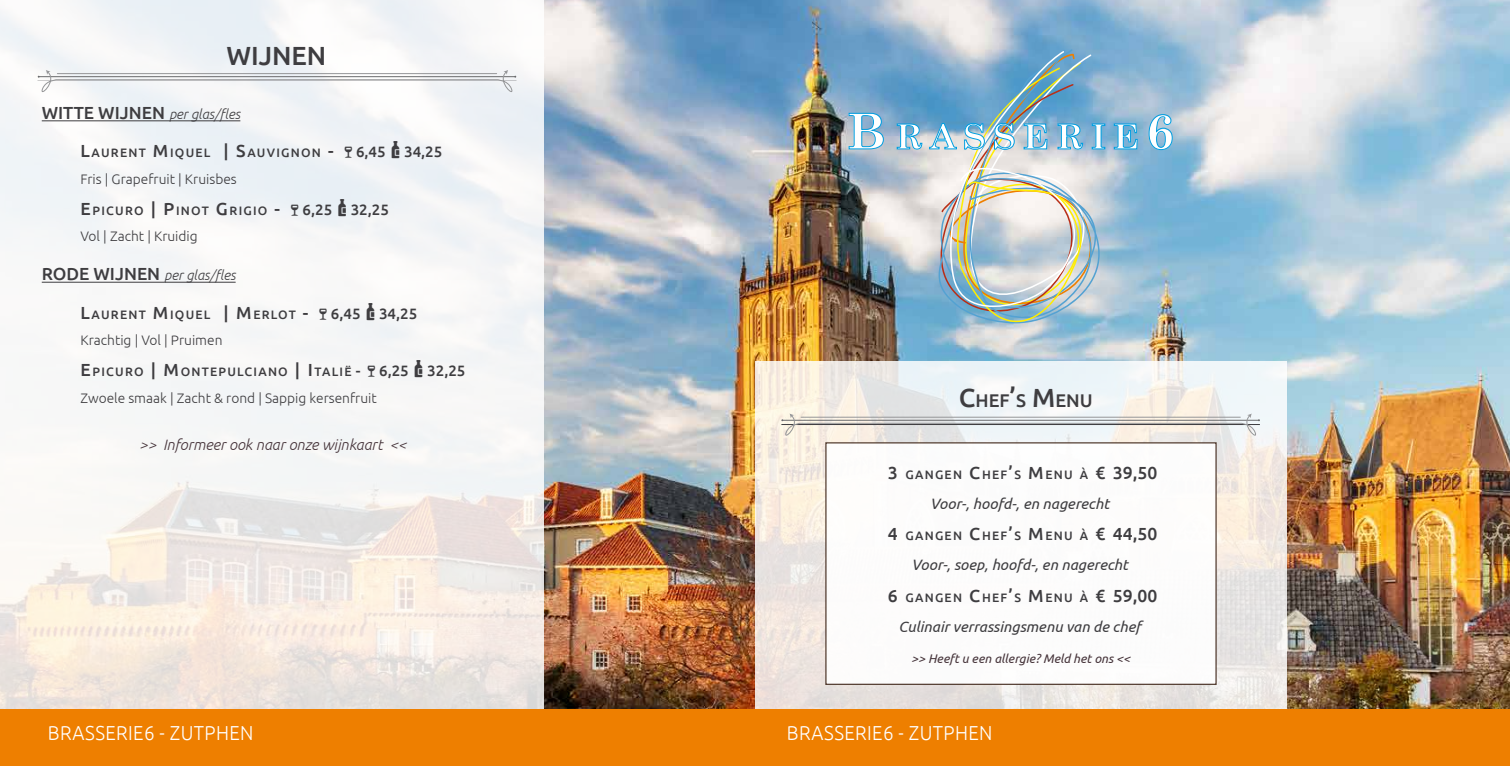
<style>
.page{position:relative;width:1510px;height:766px;background:#fff}
.page>*{position:absolute;margin:0;border:0;box-sizing:border-box;transform-origin:0 0}
.t1{font:300 60px "Ubuntu";color:#fff}
.t2{font:700 34.5px "Century Schoolbook";letter-spacing:.2em;color:#fff}
.t3{font:500 26.25px "Ubuntu";color:#3e3d40}
.t4{font:300 20.25px "Ubuntu";letter-spacing:.02em;color:#fff;scale:.93 1}
.t5{font:500 18.38px "Ubuntu";color:#3e3d40}
.t6{font:italic 15px "Ubuntu";color:#3e3d40}
.t7{font:italic 300 15px "Ubuntu";color:#46343a}
.t8{font:300 13.75px "Ubuntu";color:#3e3d40}
.t9{font:italic 300 13.75px "Ubuntu";color:#3e3d40}
.t10{font:italic 12.5px "Ubuntu";color:#46343a}
.t11{font:500 12.25px "Ubuntu";letter-spacing:.1em;color:#3e3d40}
.s1{font-weight:500;font-style:normal;font-size:17.5px}
.s2{font-size:17.5px}
.s3{font-family:"My Font";font-weight:400;font-size:15px}
.s4{font-size:15px}
.s5{font-size:49.25px}
.s6{font-size:26.25px}
</style>
<div class="page">
<img style="left:543px;top:0;width:966px;height:709px">
<svg style="left:0;top:0;width:543px;height:709px;fill:#f5f5f6"></svg>
<svg style="left:755px;top:361px;width:531px;height:348px;background:#ede9e5"></svg>
<svg style="left:38px;top:70px;width:478px;height:29px"></svg>
<hr style="left:42px;top:121px;width:127px;height:1px;background:#3e3d40">
<hr style="left:169px;top:121px;width:71px;height:1px;background:#3e3d40">
<hr style="left:42px;top:282px;width:122px;height:1px;background:#3e3d40">
<hr style="left:164px;top:282px;width:72px;height:1px;background:#3e3d40">
<svg style="left:781px;top:413px;width:478px;height:29px"></svg>
<div style="left:0;top:709px;width:1509px;height:56px;background:#ee7f00"></div>
<div style="left:825px;top:442px;width:391px;height:242px;background:#fff"></div>
<svg style="left:848px;top:113px;width:36px;height:36px"></svg>
<svg style="left:896px;top:123px;width:26px;height:27px"></svg>
<img style="left:929px;top:17px;width:176px;height:312px">
<svg style="left:1113px;top:123px;width:24px;height:26px"></svg>
<svg style="left:1148px;top:114px;width:24px;height:36px"></svg>
<h3 class="t3" style="left:226px;top:39px;width:101px">WIJNEN</h3>
<p class="t9" style="left:42px;top:105px;width:200px"><span class="s1">WITTE WIJNEN</span> per glas/fles</p>
<p class="t11" style="left:81px;top:145px;width:363px"><span class="s2">L</span>AURENT <span class="s2">M</span>IQUEL <span class="s2">| S</span>AUVIGNON <span class="s2">-</span> <span class="s3">A</span><span class="s4">6,45 34,25</span></p>
<p class="t8" style="left:81px;top:170px;width:158px">Fris | Grapefruit | Kruisbes</p>
<p class="t11" style="left:81px;top:203px;width:310px"><span class="s2">E</span>PICURO <span class="s2">| P</span>INOT <span class="s2">G</span>RIGIO <span class="s2">-</span> <span class="s3">A</span><span class="s4">6,25 32,25</span></p>
<p class="t8" style="left:81px;top:228px;width:119px">Vol | Zacht | Kruidig</p>
<p class="t9" style="left:42px;top:267px;width:195px"><span class="s1">RODE WIJNEN</span> per glas/fles</p>
<p class="t11" style="left:81px;top:306px;width:338px"><span class="s2">L</span>AURENT <span class="s2">M</span>IQUEL <span class="s2">| M</span>ERLOT <span class="s2">-</span> <span class="s3">A</span><span class="s4">6,45 34,25</span></p>
<p class="t8" style="left:81px;top:332px;width:143px">Krachtig | Vol | Pruimen</p>
<p class="t11" style="left:81px;top:364px;width:386px"><span class="s2">E</span>PICURO <span class="s2">| M</span>ONTEPULCIANO <span class="s2">| I</span>TALIË <span class="s4">-</span> <span class="s3">A</span><span class="s4">6,25 32,25</span></p>
<p class="t8" style="left:81px;top:389px;width:298px">Zwoele smaak | Zacht &amp; rond | Sappig kersenfruit</p>
<p class="t7" style="left:139px;top:435px;width:269px">&gt;&gt; Informeer ook naar onze wijnkaart &lt;&lt;</p>
<h1 class="t1" style="left:890px;top:74px;width:262px">Avenarius</h1>
<h2 class="t2" style="left:847px;top:110px;width:329px"><span class="s5">B</span>RASSERIE<span class="s5">6</span></h2>
<h3 class="t5" style="left:958px;top:389px;width:135px"><span class="s6">C</span>HEF<span class="s6">’</span>S <span class="s6">M</span>ENU</h3>
<p class="t11" style="left:888px;top:466px;width:271px"><span class="s2">3</span> GANGEN <span class="s2">C</span>HEF<span class="s2">’</span>S <span class="s2">M</span>ENU À <span class="s2">€ 39,50</span></p>
<p class="t6" style="left:930px;top:494px;width:180px">Voor-, hoofd-, en nagerecht</p>
<p class="t11" style="left:888px;top:528px;width:271px"><span class="s2">4</span> GANGEN <span class="s2">C</span>HEF<span class="s2">’</span>S <span class="s2">M</span>ENU À <span class="s2">€ 44,50</span></p>
<p class="t6" style="left:911px;top:555px;width:218px">Voor-, soep, hoofd-, en nagerecht</p>
<p class="t11" style="left:888px;top:589px;width:271px"><span class="s2">6</span> GANGEN <span class="s2">C</span>HEF<span class="s2">’</span>S <span class="s2">M</span>ENU À <span class="s2">€ 59,00</span></p>
<p class="t6" style="left:898px;top:617px;width:244px">Culinair verrassingsmenu van de chef</p>
<p class="t10" style="left:911px;top:651px;width:221px">&gt;&gt; Heeft u een allergie? Meld het ons &lt;&lt;</p>
<h3 class="t4" style="left:48px;top:720px;width:222px">BRASSERIE6 - ZUTPHEN</h3>
<h3 class="t4" style="left:787px;top:720px;width:222px">BRASSERIE6 - ZUTPHEN</h3>
</div>
